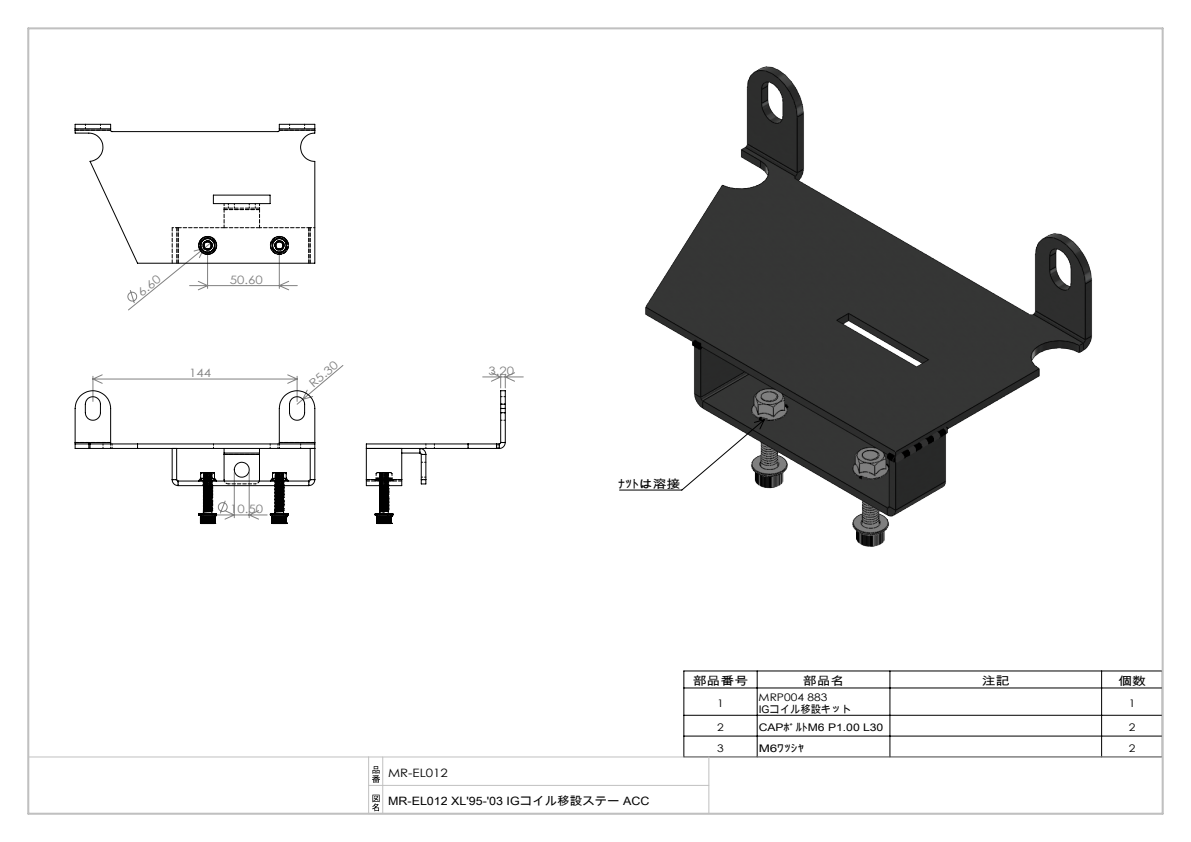
<style>
.page{position:relative;width:1191px;height:842px;background:#fff}
.page>*{position:absolute;margin:0;border:0;box-sizing:border-box;transform-origin:0 0}
.t1{font:11.5px "Arial Unicode MS";color:#000;scale:1.08 1}
.t2{font:11.5px "Century Gothic";color:#808080;scale:1.15 1}
.t3{font:11.5px "Arial Unicode MS";color:#000;scale:1.21 1}
.t4{font:11.5px "Century Gothic";color:#000;scale:1.15 1}
.t5{font:11.5px "Arial Unicode MS";color:#000;scale:1.2 1}
.t6{font:10.5px "Arial Unicode MS";color:#000;scale:1.16 1}
.t7{font:10.5px "Century Gothic";color:#000;scale:1.15 1}
.t8{font:10.5px "Arial Unicode MS";color:#000}
.t9{font:10.5px "Arial Unicode MS";color:#000;scale:1.28 1}
</style>
<div class="page">
<img style="left:645px;top:66px;width:448px;height:481px">
<svg style="left:372px;top:766px;width:8px;height:17px"></svg>
<svg style="left:372px;top:795px;width:7px;height:16px"></svg>
<hr style="left:683px;top:671px;width:1px;height:86px;background:#000">
<hr style="left:684px;top:671px;width:478px;height:1px;background:#000">
<svg style="left:757px;top:672px;width:1px;height:16px"></svg>
<svg style="left:889px;top:672px;width:1px;height:16px"></svg>
<svg style="left:1101px;top:672px;width:1px;height:16px"></svg>
<hr style="left:757px;top:688px;width:1px;height:69px;background:#000">
<hr style="left:889px;top:688px;width:1px;height:69px;background:#000">
<hr style="left:1101px;top:688px;width:1px;height:69px;background:#000">
<hr style="left:684px;top:715px;width:478px;height:1px;background:#000">
<hr style="left:684px;top:736px;width:478px;height:1px;background:#000">
<hr style="left:684px;top:688px;width:478px;height:1px;background:#000">
<svg style="left:619px;top:419px;width:146px;height:72px"></svg>
<hr style="left:28px;top:757px;width:340px;height:1px;background:#c0c0c0">
<hr style="left:382px;top:757px;width:1px;height:57px;background:#c0c0c0">
<hr style="left:708px;top:757px;width:1px;height:57px;background:#c0c0c0">
<hr style="left:368px;top:757px;width:1px;height:57px;background:#c0c0c0">
<hr style="left:368px;top:757px;width:794px;height:1px;background:#c0c0c0">
<hr style="left:368px;top:785px;width:341px;height:1px;background:#c0c0c0">
<hr style="left:27px;top:28px;width:2px;height:786px;background:#c0c0c0">
<hr style="left:28px;top:27px;width:1134px;height:2px;background:#c0c0c0">
<hr style="left:1161px;top:28px;width:2px;height:786px;background:#c0c0c0">
<hr style="left:28px;top:813px;width:1134px;height:2px;background:#c0c0c0">
<svg style="left:74px;top:365px;width:270px;height:159px"></svg>
<svg style="left:74px;top:124px;width:241px;height:187px"></svg>
<svg style="left:365px;top:372px;width:159px;height:152px"></svg>
<p class="t2" style="left:135px;top:288px;width:24px;rotate:-39deg">6.60</p>
<p class="t2" style="left:230px;top:273px;width:30px">50.60</p>
<p class="t2" style="left:189px;top:366px;width:21px">144</p>
<p class="t2" style="left:306px;top:380px;width:31px;rotate:-40deg">R5.30</p>
<p class="t2" style="left:230px;top:502px;width:30px">10.50</p>
<p class="t2" style="left:488px;top:364px;width:24px">3.20</p>
<p class="t5" style="left:618px;top:476px;width:53px">ﾅｯﾄは溶接</p>
<p class="t4" style="left:388px;top:766px;width:53px">MR-EL012</p>
<p class="t1" style="left:388px;top:793px;width:243px">MR-EL012 XL'95-'03 IGコイル移設ステー ACC</p>
<p class="t3" style="left:692px;top:673px;width:48px">部品番号</p>
<p class="t3" style="left:802px;top:673px;width:36px">部品名</p>
<p class="t3" style="left:982px;top:673px;width:25px">注記</p>
<p class="t3" style="left:1118px;top:673px;width:25px">個数</p>
<p class="t7" style="left:717px;top:697px;width:7px">1</p>
<p class="t7" style="left:758px;top:691px;width:61px">MRP004 883</p>
<p class="t8" style="left:758px;top:701px;width:95px">IGコイル移設キット</p>
<p class="t7" style="left:1128px;top:697px;width:7px">1</p>
<p class="t7" style="left:717px;top:721px;width:7px">2</p>
<p class="t6" style="left:758px;top:720px;width:109px">CAPﾎﾞﾙﾄM6 P1.00 L30</p>
<p class="t7" style="left:1128px;top:721px;width:7px">2</p>
<p class="t7" style="left:717px;top:742px;width:7px">3</p>
<p class="t9" style="left:758px;top:740px;width:37px">M6ﾜｯｼｬ</p>
<p class="t7" style="left:1128px;top:742px;width:7px">2</p>
</div>
